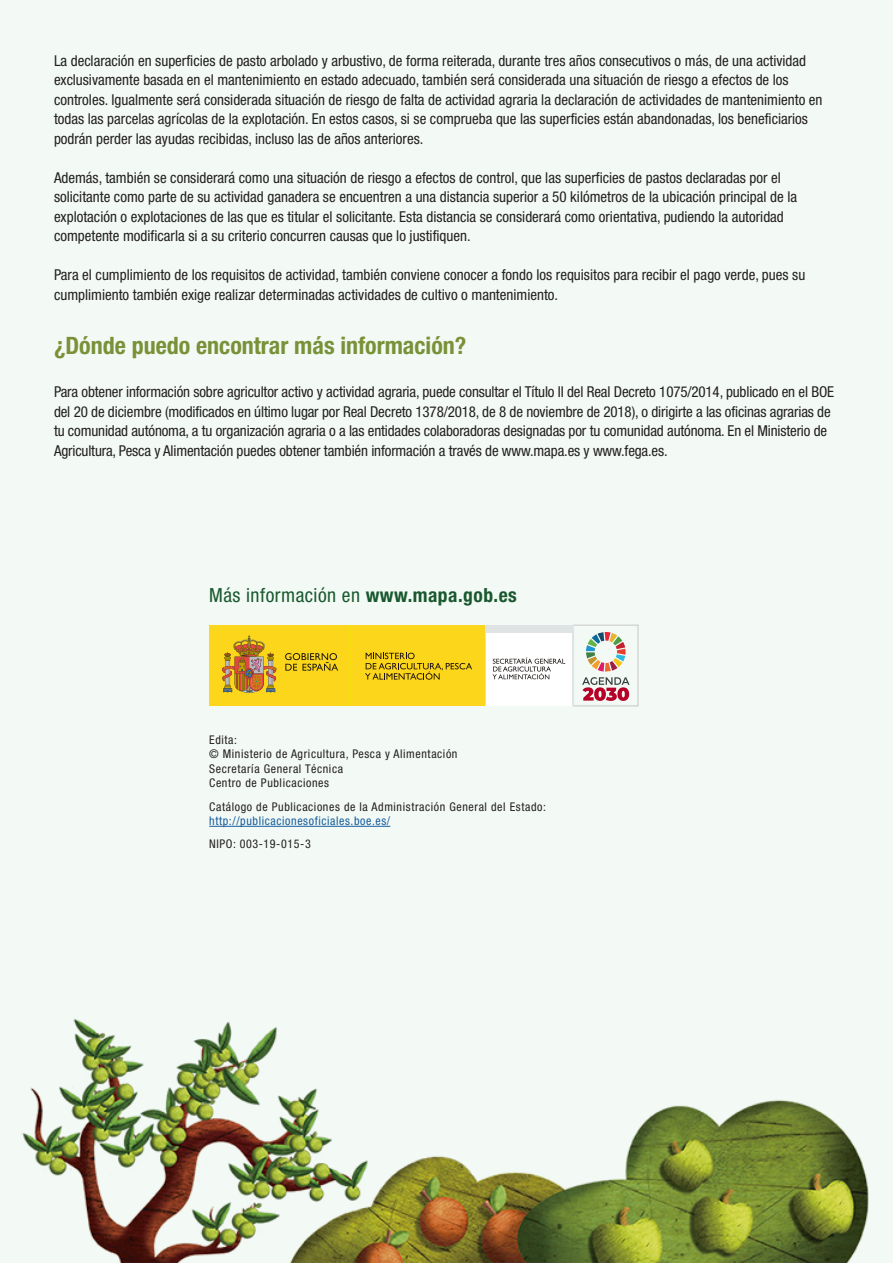
<style>
.page{position:relative;width:893px;height:1263px;background:#f3faf5}
.page>*{position:absolute;margin:0;border:0;box-sizing:border-box;transform-origin:0 0}
.RESPUESTA{font:700 condensed 24px "Helvetica Neue";color:#799138}
.BODY{font:condensed 19.5px "Helvetica Neue";letter-spacing:.025em;color:#19582e}
.RESPUESTA-2{font:condensed 15px/19.5px "Helvetica Neue";color:#231f20}
.RESPUESTA-3{font:condensed 12px/14.4px "Helvetica Neue";letter-spacing:.05em;color:#231f20}
.s1{font-weight:700}
.s2{color:#175d9e}
</style>
<div class="page">
<img style="left:21px;top:1018px;width:848px;height:245px">
<hr style="left:209px;top:826px;width:181px;height:1px;background:#175d9e">
<div style="left:573px;top:625px;width:65px;height:81px;border:1px solid #c7c7c4"></div>
<svg style="left:582px;top:632px;width:47px;height:69px"></svg>
<div style="left:347px;top:625px;width:6px;height:81px;background:#f7de0f"></div>
<div style="left:351px;top:625px;width:134px;height:81px;background:#fcd61a"></div>
<div style="left:209px;top:625px;width:141px;height:81px;background:#fcd61a"></div>
<svg style="left:222px;top:635px;width:55px;height:58px"></svg>
<svg style="left:285px;top:653px;width:53px;height:18px"></svg>
<div style="left:485px;top:625px;width:88px;height:81px;background:#e0e3e3"></div>
<div style="left:486px;top:633px;width:86px;height:72px;background:#fff"></div>
<svg style="left:492px;top:657px;width:73px;height:22px"></svg>
<svg style="left:365px;top:653px;width:107px;height:27px"></svg>
<p class="RESPUESTA-2" style="left:54px;top:51px;width:770px">La declaración en superficies de pasto arbolado y arbustivo, de forma reiterada, durante tres años consecutivos o más, de una actividad exclusivamente basada en el mantenimiento en estado adecuado, también será considerada una situación de riesgo a efectos de los controles. Igualmente será considerada situación de riesgo de falta de actividad agraria la declaración de actividades de mantenimiento en todas las parcelas agrícolas de la explotación. En estos casos, si se comprueba que las superficies están abandonadas, los beneficiarios podrán perder las ayudas recibidas, incluso las de años anteriores.</p>
<p class="RESPUESTA-2" style="left:54px;top:168px;width:745px">Además, también se considerará como una situación de riesgo a efectos de control, que las superficies de pastos declaradas por el solicitante como parte de su actividad ganadera se encuentren a una distancia superior a 50 kilómetros de la ubicación principal de la explotación o explotaciones de las que es titular el solicitante. Esta distancia se considerará como orientativa, pudiendo la autoridad competente modificarla si a su criterio concurren causas que lo justifiquen.</p>
<p class="RESPUESTA-2" style="left:54px;top:265px;width:753px">Para el cumplimiento de los requisitos de actividad, también conviene conocer a fondo los requisitos para recibir el pago verde, pues su cumplimiento también exige realizar determinadas actividades de cultivo o mantenimiento.</p>
<p class="RESPUESTA" style="left:54px;top:331px;width:414px">¿Dónde puedo encontrar más información?</p>
<p class="RESPUESTA-2" style="left:54px;top:382px;width:782px">Para obtener información sobre agricultor activo y actividad agraria, puede consultar el Título II del Real Decreto 1075/2014, publicado en el BOE del 20 de diciembre (modificados en último lugar por Real Decreto 1378/2018, de 8 de noviembre de 2018), o dirigirte a las oficinas agrarias de tu comunidad autónoma, a tu organización agraria o a las entidades colaboradoras designadas por tu comunidad autónoma. En el Ministerio de Agricultura, Pesca y Alimentación puedes obtener también información a través de www.mapa.es y www.fega.es.</p>
<p class="BODY" style="left:209px;top:583px;width:309px">Más información en <span class="s1">www.mapa.gob.es</span></p>
<p class="RESPUESTA-3" style="left:209px;top:732px;width:250px">Edita:<br>© Ministerio de Agricultura, Pesca y Alimentación</p>
<p class="RESPUESTA-3" style="left:209px;top:761px;width:135px">Secretaría General Técnica</p>
<p class="RESPUESTA-3" style="left:209px;top:776px;width:121px">Centro de Publicaciones</p>
<p class="RESPUESTA-3" style="left:209px;top:799px;width:338px">Catálogo de Publicaciones de la Administración General del Estado: <span class="s2">http://publicacionesoficiales.boe.es/</span></p>
<p class="RESPUESTA-3" style="left:209px;top:837px;width:103px">NIPO: 003-19-015-3</p>
</div>
